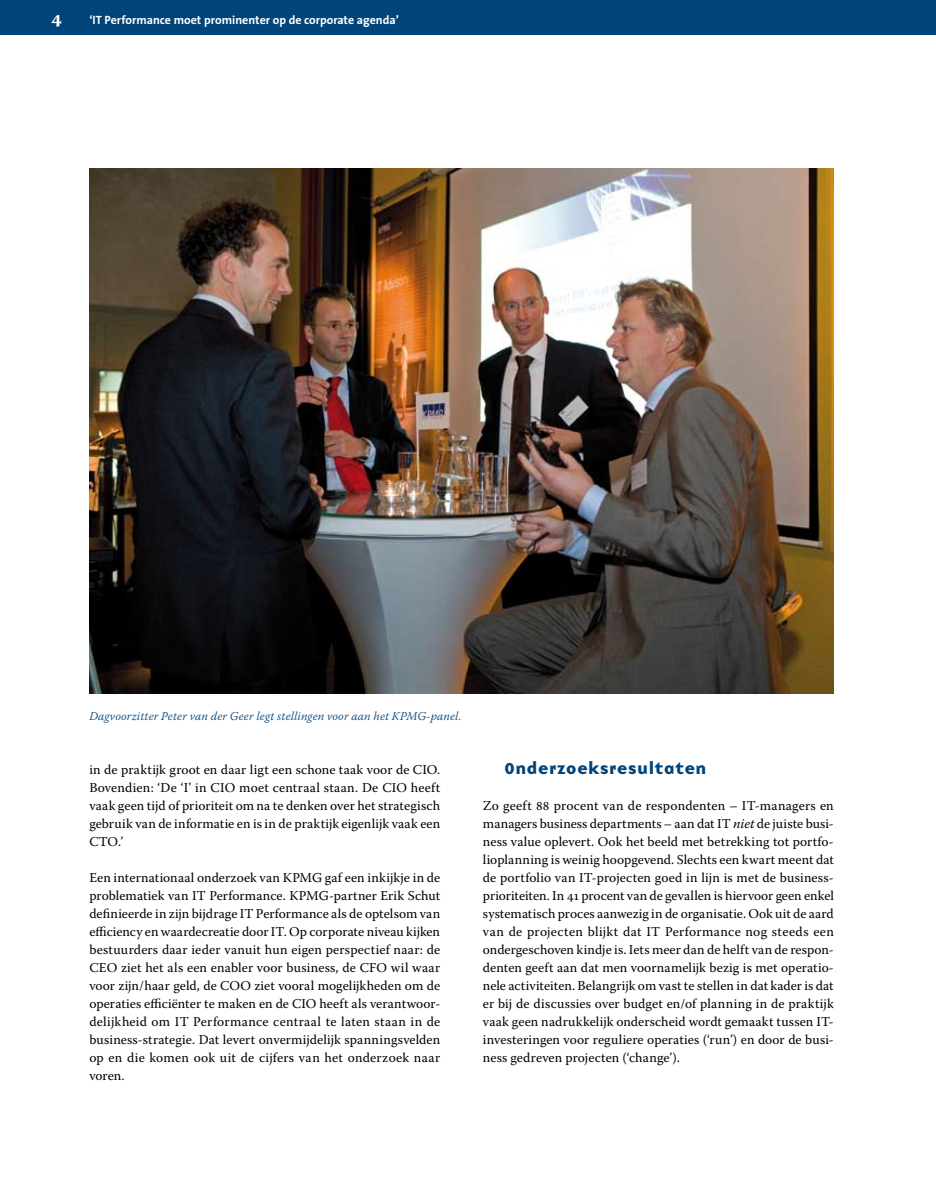
<style>
.page{position:relative;width:936px;height:1191px;background:#fff}
.page>*{position:absolute;margin:0;border:0;box-sizing:border-box;transform-origin:0 0}
.t1{font:19.5px "Warnock Pro Bold Capt";color:#fff}
.t2{font:16.5px "Base Nine B";letter-spacing:.015em;color:#00447a}
.t3{font:13.5px/18px "Warnock Pro";letter-spacing:.015em;color:#000;text-align:justify}
.t4{font:italic 300 12px "Warnock Pro";letter-spacing:.015em;color:#00447a}
.t5{font:700 12px "The Sans";color:#fff}
.s1{font-style:italic}
</style>
<div class="page">
<div style="left:0;top:0;width:935px;height:34px;background:#00447a"></div>
<img style="left:89px;top:168px;width:744px;height:525px">
<h1 class="t1" style="left:51px;top:6px;width:12px">4</h1>
<p class="t5" style="left:89px;top:10px;width:311px">‘IT Performance moet prominenter op de corporate agenda’</p>
<p class="t4" style="left:89px;top:709px;width:373px">Dagvoorzitter Peter van der Geer legt stellingen voor aan het KPMG-panel.</p>
<p class="t3" style="left:89px;top:760px;width:352px">in de praktijk groot en daar ligt een schone taak voor de CIO.<br>Bovendien: ‘De ‘I’ in CIO moet centraal staan. De CIO heeft vaak geen tijd of prioriteit om na te denken over het strategisch gebruik van de informatie en is in de praktijk eigenlijk vaak een CTO.’</p>
<p class="t3" style="left:89px;top:868px;width:352px">Een internationaal onderzoek van KPMG gaf een inkijkje in de problematiek van IT Performance. KPMG-partner Erik Schut definieerde in zijn bijdrage IT Performance als de optelsom van efficiency en waardecreatie door IT. Op corporate niveau kijken bestuurders daar ieder vanuit hun eigen perspectief naar: de CEO ziet het als een enabler voor business, de CFO wil waar voor zijn/haar geld, de COO ziet vooral mogelijkheden om de operaties efficiënter te maken en de CIO heeft als verantwoor&shy;delijkheid om IT Performance centraal te laten staan in de business-strategie. Dat levert onvermijdelijk spanningsvelden op en die komen ook uit de cijfers van het onderzoek naar voren.</p>
<p class="t2" style="left:504px;top:755px;width:204px">Onderzoeksresultaten</p>
<p class="t3" style="left:483px;top:796px;width:352px">Zo geeft 88 procent van de respondenten – IT-managers en managers business departments – aan dat IT <span class="s1">niet</span> de juiste busi&shy;ness value oplevert. Ook het beeld met betrekking tot portfo&shy;lioplanning is weinig hoopgevend. Slechts een kwart meent dat de portfolio van IT-projecten goed in lijn is met de business&shy;prioriteiten. In 41 procent van de gevallen is hiervoor geen enkel systematisch proces aanwezig in de organisatie. Ook uit de aard van de projecten blijkt dat IT Performance nog steeds een ondergeschoven kindje is. Iets meer dan de helft van de respon&shy;denten geeft aan dat men voornamelijk bezig is met operatio&shy;nele activiteiten. Belangrijk om vast te stellen in dat kader is dat er bij de discussies over budget en/of planning in de praktijk vaak geen nadrukkelijk onderscheid wordt gemaakt tussen IT&shy;investeringen voor reguliere operaties (‘run’) en door de busi&shy;ness gedreven projecten (‘change’).</p>
</div>
